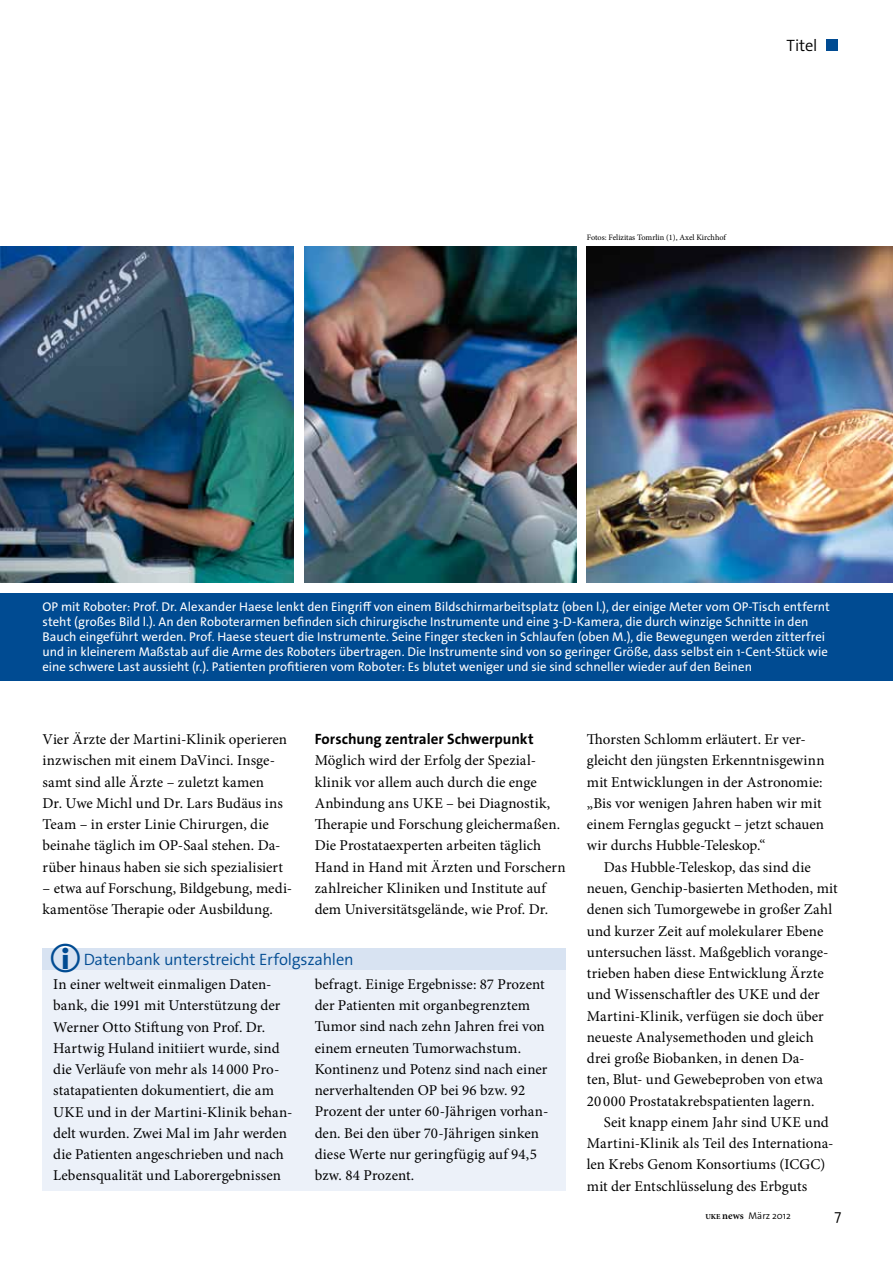
<style>
.page{position:relative;width:893px;height:1263px;background:#fff}
.page>*{position:absolute;margin:0;border:0;box-sizing:border-box;transform-origin:0 0}
.t1{font:300 16.5px "The Sans Os F";letter-spacing:-.015em;color:#004b92}
.t2{font:300 16.5px "The Sans Os F";letter-spacing:-.005em;color:#000}
.t3{font:15px/21.3px "Minion Pro";letter-spacing:.005em;color:#000}
.t4{font:700 15px "The Sans Os F";color:#000}
.t5{font:300 15px "The Sans Os F";color:#000}
.t6{font:12.75px/15px "The Sans Os F";color:#fff}
.t7{font:300 9.75px "The Sans Os F";color:#000}
.t8{font:8.25px "Minion Pro";letter-spacing:-.005em;color:#000}
.s1{font-family:"Minion Pro";font-weight:700;font-size:7.5px}
.s2{font-family:"Minion Pro";font-weight:600;font-size:10.5px}
</style>
<div class="page">
<img style="left:304px;top:247px;width:272px;height:336px">
<img style="left:587px;top:247px;width:306px;height:336px">
<img style="left:0;top:247px;width:293px;height:336px">
<div style="left:43px;top:969px;width:523px;height:222px;background:#ecf1f9"></div>
<div style="left:43px;top:948px;width:523px;height:21px;background:#d8e3f2"></div>
<div style="left:0;top:593px;width:893px;height:87px;background:#004b92"></div>
<div style="left:826px;top:40px;width:12px;height:11px;background:#004b92"></div>
<svg style="left:51px;top:969px;width:29px;height:1px"></svg>
<p class="t2" style="left:786px;top:35px;width:32px">Titel</p>
<p class="t8" style="left:587px;top:232px;width:141px">Fotos: Felizitas Tomrlin (1), Axel Kirchhof</p>
<p class="t6" style="left:43px;top:599px;width:789px">OP mit Roboter: Prof. Dr. Alexander Haese lenkt den Eingriff von einem Bildschirmarbeitsplatz (oben l.), der einige Meter vom OP-Tisch entfernt steht (großes Bild l.). An den Roboterarmen befinden sich chirurgische Instrumente und eine 3-D-Kamera, die durch winzige Schnitte in den Bauch eingeführt werden. Prof. Haese steuert die Instrumente. Seine Finger stecken in Schlaufen (oben M.), die Bewegungen werden zitterfrei und in kleinerem Maßstab auf die Arme des Roboters übertragen. Die Instrumente sind von so geringer Größe, dass selbst ein 1-Cent-Stück wie eine schwere Last aussieht (r.). Patienten profitieren vom Roboter: Es blutet weniger und sie sind schneller wieder auf den Beinen</p>
<p class="t3" style="left:43px;top:729px;width:246px">Vier Ärzte der Martini-Klinik operieren inzwischen mit einem DaVinci. Insge&shy;samt sind alle Ärzte – zuletzt kamen Dr. Uwe Michl und Dr. Lars Budäus ins Team – in erster Linie Chirurgen, die beinahe täglich im OP-Saal stehen. Da&shy;rüber hinaus haben sie sich spezialisiert</p>
<p class="t3" style="left:43px;top:877px;width:251px">– etwa auf Forschung, Bildgebung, medi&shy;kamentöse Therapie oder Ausbildung.</p>
<p class="t4" style="left:315px;top:729px;width:221px">Forschung zentraler Schwerpunkt</p>
<p class="t3" style="left:315px;top:750px;width:252px">Möglich wird der Erfolg der Spezial&shy;klinik vor allem auch durch die enge Anbindung ans UKE – bei Diagnostik, Therapie und Forschung gleichermaßen.<br>Die Prostataexperten arbeiten täglich Hand in Hand mit Ärzten und Forschern zahlreicher Kliniken und Institute auf dem Universitätsgelände, wie Prof. Dr.</p>
<p class="t1" style="left:84px;top:948px;width:271px">Datenbank unterstreicht Erfolgszahlen</p>
<p class="t3" style="left:53px;top:973px;width:241px">In einer weltweit einmaligen Daten&shy;bank, die 1991 mit Unterstützung der Werner Otto Stiftung von Prof. Dr.<br>Hartwig Huland initiiert wurde, sind die Verläufe von mehr als 14 000 Pro&shy;statapatienten dokumentiert, die am UKE und in der Martini-Klinik behan&shy;delt wurden. Zwei Mal im Jahr werden die Patienten angeschrieben und nach Lebensqualität und Laborergebnissen</p>
<p class="t3" style="left:315px;top:973px;width:235px">befragt. Einige Ergebnisse: 87 Prozent der Patienten mit organbegrenztem Tumor sind nach zehn Jahren frei von einem erneuten Tumorwachstum.<br>Kontinenz und Potenz sind nach einer nerverhaltenden OP bei 96 bzw. 92<br>Prozent der unter 60-Jährigen vorhan&shy;den. Bei den über 70-Jährigen sinken diese Werte nur geringfügig auf 94,5 bzw. 84 Prozent.</p>
<p class="t3" style="left:587px;top:729px;width:239px">Thorsten Schlomm erläutert. Er ver&shy;gleicht den jüngsten Erkenntnisgewinn mit Entwicklungen in der Astronomie: „Bis vor wenigen Jahren haben wir mit einem Fernglas geguckt – jetzt schauen wir durchs Hubble-Teleskop.“</p>
<p class="t3" style="left:587px;top:856px;width:252px;text-indent:17px">Das Hubble-Teleskop, das sind die neuen, Genchip-basierten Methoden, mit denen sich Tumorgewebe in großer Zahl und kurzer Zeit auf molekularer Ebene untersuchen lässt. Maßgeblich vorange&shy;trieben haben diese Entwicklung Ärzte und Wissenschaftler des UKE und der Martini-Klinik, verfügen sie doch über neueste Analysemethoden und gleich drei große Biobanken, in denen Da-<br>ten, Blut- und Gewebeproben von etwa 20 000 Prostatakrebspatienten lagern.</p>
<p class="t3" style="left:587px;top:1111px;width:248px;text-indent:17px">Seit knapp einem Jahr sind UKE und Martini-Klinik als Teil des Internationa&shy;len Krebs Genom Konsortiums (ICGC) mit der Entschlüsselung des Erbguts</p>
<p class="t7" style="left:705px;top:1210px;width:87px"><span class="s1">UKE</span> <span class="s2">news</span> März 2012</p>
<p class="t5" style="left:835px;top:1205px;width:8px">7</p>
</div>
